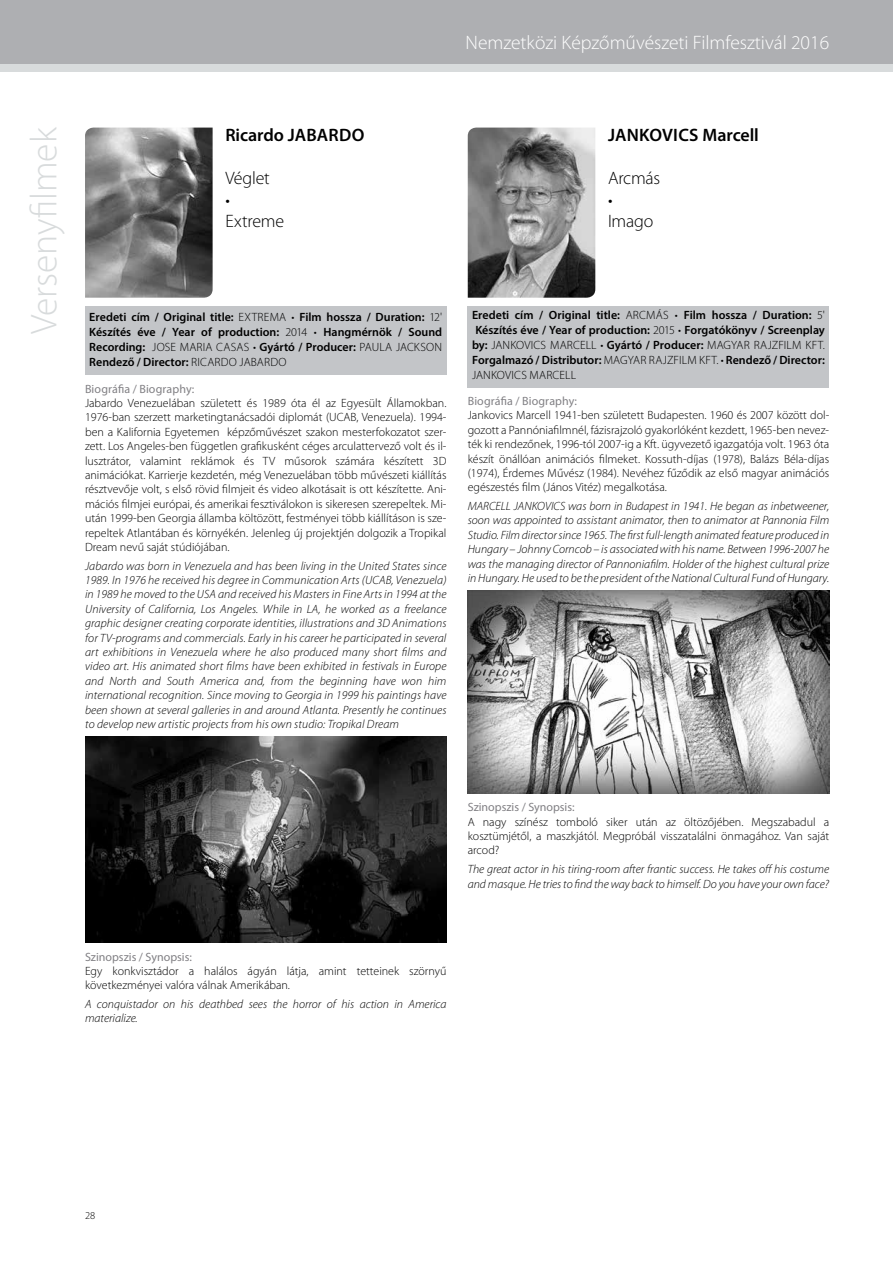
<style>
.page{position:relative;width:893px;height:1263px;background:#fff}
.page>*{position:absolute;margin:0;border:0;box-sizing:border-box;transform-origin:0 0}
.t1{font:300 37.5px "Myriad Pro";color:#d8dbdc}
.t2{font:300 19.5px "Myriad Pro";color:#fff}
.t3{font:600 18px "Myriad Pro";color:#000}
.t4{font:300 18px/21.6px "Myriad Pro";letter-spacing:-.015em;color:#000}
.t5{font:italic 300 12px/14.4px "Myriad Pro";color:#000}
.t6{font:300 12px/14.4px "Myriad Pro";color:#000;text-align:justify}
.t7{font:600 12px/15px "Myriad Pro";color:#000;text-align:justify}
.t8{font:12px "Myriad Pro";color:#818084}
.t9{font:300 10.5px "Myriad Pro";color:#000}
.s1{font-weight:300}
</style>
<div class="page">
<div style="left:0;top:9px;width:893px;height:63px;background:#d8dbdc"></div>
<div style="left:0;top:0;width:893px;height:64px;background:#aeafb2"></div>
<img style="left:468px;top:590px;width:361px;height:204px">
<img style="left:468px;top:128px;width:127px;height:170px">
<div style="left:468px;top:306px;width:361px;height:81px;background:#c3c5c8"></div>
<img style="left:85px;top:128px;width:128px;height:170px">
<div style="left:85px;top:306px;width:361px;height:69px;background:#c3c5c8"></div>
<img style="left:85px;top:736px;width:361px;height:207px">
<h2 class="t2" style="left:466px;top:31px;width:365px">Nemzetközi Képzőművészeti Filmfesztivál 2016</h2>
<h1 class="t1" style="left:23px;top:334px;width:208px;rotate:-90deg">Versenyfilmek</h1>
<h3 class="t3" style="left:225px;top:124px;width:140px">Ricardo JABARDO</h3>
<h3 class="t4" style="left:225px;top:167px;width:60px">Véglet<br>•<br>Extreme</h3>
<p class="t7" style="left:89px;top:309px;width:354px">Eredeti cím / Original title: <span class="s1">EXTREMA •</span> Film hossza / Duration: <span class="s1">12' </span>Készítés éve / Year of production: <span class="s1">2014 •</span> Hangmérnök / Sound Recording: <span class="s1">JOSE MARIA CASAS •</span> Gyártó / Producer: <span class="s1">PAULA JACKSON </span>Rendező / Director: <span class="s1">RICARDO JABARDO</span></p>
<p class="t8" style="left:85px;top:381px;width:111px">Biográfia / Biography:</p>
<p class="t6" style="left:85px;top:396px;width:363px">Jabardo Venezuelában született és 1989 óta él az Egyesült Államokban.<br>1976-ban szerzett marketingtanácsadói diplomát (UCAB, Venezuela). 1994- ben a Kalifornia Egyetemen képzőművészet szakon mesterfokozatot szer&shy;zett. Los Angeles-ben független grafikusként céges arculattervező volt és il&shy;lusztrátor, valamint reklámok és TV műsorok számára készített 3D animációkat. Karrierje kezdetén, még Venezuelában több művészeti kiállítás résztvevője volt, s első rövid filmjeit és video alkotásait is ott készítette. Ani&shy;mációs filmjei európai, és amerikai fesztiválokon is sikeresen szerepeltek. Mi&shy;után 1999-ben Georgia államba költözött, festményei több kiállításon is sze&shy;repeltek Atlantában és környékén. Jelenleg új projektjén dolgozik a Tropikal Dream nevű saját stúdiójában.</p>
<p class="t5" style="left:85px;top:559px;width:363px;text-align:justify">Jabardo was born in Venezuela and has been living in the United States since 1989. In 1976 he received his degree in Communication Arts (UCAB, Venezuela) in 1989 he moved to the USA and received his Masters in Fine Arts in 1994 at the University of California, Los Angeles. While in LA, he worked as a freelance graphic designer creating corporate identities, illustrations and 3D Animations for TV-programs and commercials. Early in his career he participated in several art exhibitions in Venezuela where he also produced many short films and video art. His animated short films have been exhibited in festivals in Europe and North and South America and, from the beginning have won him international recognition. Since moving to Georgia in 1999 his paintings have been shown at several galleries in and around Atlanta. Presently he continues to develop new artistic projects from his own studio: Tropikal Dream</p>
<h3 class="t3" style="left:608px;top:124px;width:152px">JANKOVICS Marcell</h3>
<h3 class="t4" style="left:608px;top:167px;width:54px">Arcmás •<br>Imago</h3>
<p class="t7" style="left:472px;top:308px;width:354px">Eredeti cím / Original title: <span class="s1">ARCMÁS •</span> Film hossza / Duration: <span class="s1">5' </span>Készítés éve / Year of production: <span class="s1">2015 •</span> Forgatókönyv / Screenplay by: <span class="s1">JANKOVICS MARCELL •</span> Gyártó / Producer: <span class="s1">MAGYAR RAJZFILM KFT.<br></span>Forgalmazó / Distributor: <span class="s1">MAGYAR RAJZFILM KFT. •</span> Rendező / Director:<br><span class="s1">JANKOVICS MARCELL</span></p>
<p class="t8" style="left:468px;top:393px;width:111px">Biográfia / Biography:</p>
<p class="t6" style="left:468px;top:408px;width:363px">Jankovics Marcell 1941-ben született Budapesten. 1960 és 2007 között dol&shy;gozott a Pannóniafilmnél, fázisrajzoló gyakorlóként kezdett, 1965-ben nevez&shy;ték ki rendezőnek, 1996-tól 2007-ig a Kft. ügyvezető igazgatója volt. 1963 óta készít önállóan animációs filmeket. Kossuth-díjas (1978), Balázs Béla-díjas (1974), Érdemes Művész (1984). Nevéhez fűződik az első magyar animációs egészestés film (János Vitéz) megalkotása.</p>
<p class="t5" style="left:468px;top:499px;width:363px;text-align:justify">MARCELL JANKOVICS was born in Budapest in 1941. He began as inbetweener, soon was appointed to assistant animator, then to animator at Pannonia Film Studio. Film director since 1965. The first full-length animated feature produced in Hungary – Johnny Corncob – is associated with his name. Between 1996-2007 he was the managing director of Pannoniafilm. Holder of the highest cultural prize in Hungary. He used to be the president of the National Cultural Fund of Hungary.</p>
<p class="t8" style="left:468px;top:800px;width:108px">Szinopszis / Synopsis:</p>
<p class="t6" style="left:468px;top:815px;width:363px">A nagy színész tomboló siker után az öltözőjében. Megszabadul a kosztümjétől, a maszkjától. Megpróbál visszatalálni önmagához. Van saját arcod?</p>
<p class="t5" style="left:468px;top:862px;width:363px">The great actor in his tiring-room after frantic success. He takes off his costume and masque. He tries to find the way back to himself. Do you have your own face?</p>
<p class="t8" style="left:85px;top:949px;width:108px">Szinopszis / Synopsis:</p>
<p class="t6" style="left:85px;top:964px;width:363px">Egy konkvisztádor a halálos ágyán látja, amint tetteinek szörnyű következményei valóra válnak Amerikában.</p>
<p class="t5" style="left:85px;top:997px;width:363px">A conquistador on his deathbed sees the horror of his action in America materialize.</p>
<p class="t9" style="left:85px;top:1210px;width:12px">28</p>
</div>
